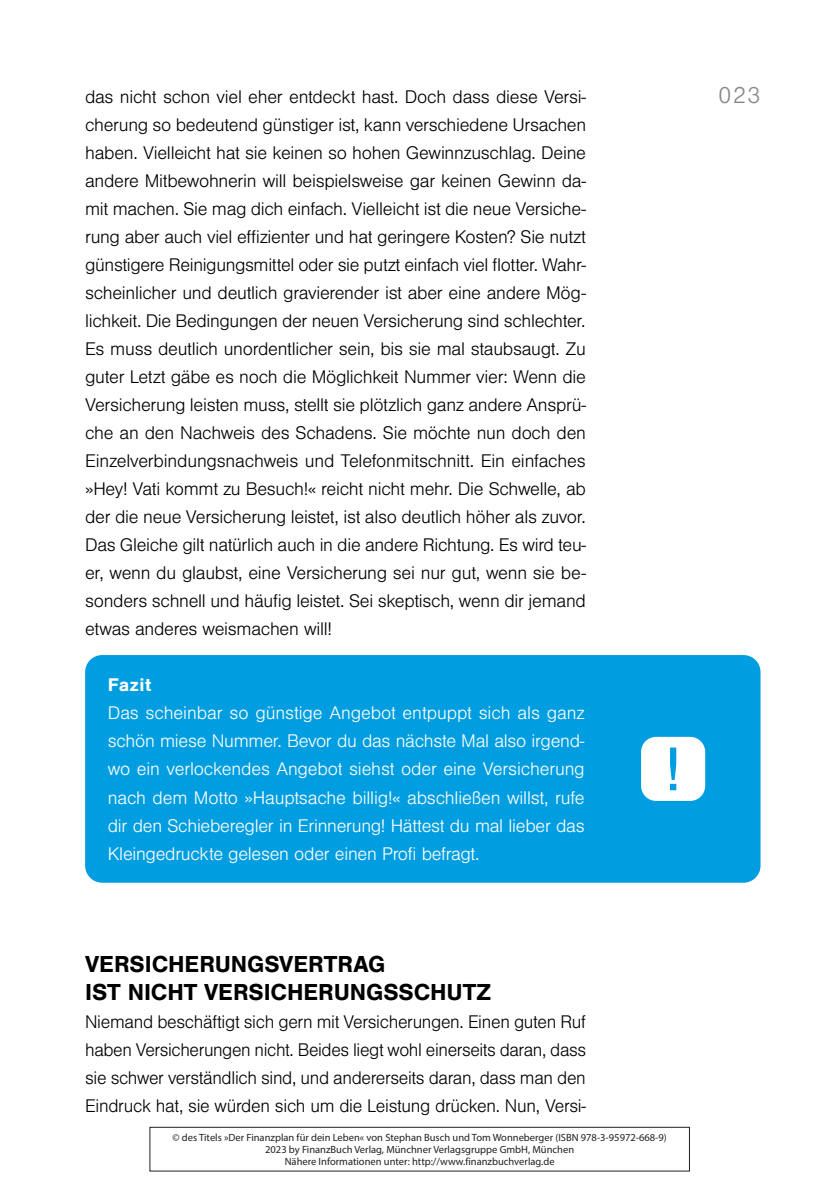
<style>
.page{position:relative;width:840px;height:1191px;background:#fff}
.page>*{position:absolute;margin:0;border:0;box-sizing:border-box;transform-origin:0 0}
.t1{font:64px "Nimbus San";color:#009ee0}
.t2{font:700 24px/28px "Nimbus San";color:#000}
.t3{font:300 24px "Nimbus San";color:#87888a}
.t4{font:300 19px/28px "Nimbus San";letter-spacing:-.015em;color:#000;text-align:justify}
.t5{font:300 19px/28px "Nimbus San";letter-spacing:-.015em;color:#fff;text-align:justify}
.t6{font:700 19px "Nimbus San";letter-spacing:.03em;color:#fff}
.t7{font:10.4px/12.2px "Myriad Pro";color:#231f20;text-align:center}
</style>
<div class="page">
<div style="left:85px;top:655px;width:675px;height:227px;background:#009ee0;border-radius:17px"></div>
<div style="left:639px;top:736px;width:66px;height:66px;background:#fff;border-radius:16px"></div>
<div style="left:638px;top:735px;width:68px;height:68px;border:2px solid #009ee0;border-radius:16px"></div>
<div style="left:149px;top:1126px;width:540px;height:45px;border:1px solid #231f20"></div>
<p class="t4" style="left:85px;top:83px;width:502px">das nicht schon viel eher entdeckt hast. Doch dass diese Versi-</p>
<p class="t3" style="left:717px;top:83px;width:44px">023</p>
<p class="t4" style="left:85px;top:111px;width:502px">cherung so bedeutend günstiger ist, kann verschiedene Ursachen haben. Vielleicht hat sie keinen so hohen Gewinnzuschlag. Deine andere Mitbewohnerin will beispielsweise gar keinen Gewinn da&shy;mit machen. Sie mag dich einfach. Vielleicht ist die neue Versiche&shy;rung aber auch viel effizienter und hat geringere Kosten? Sie nutzt günstigere Reinigungsmittel oder sie putzt einfach viel flotter. Wahr&shy;scheinlicher und deutlich gravierender ist aber eine andere Mög&shy;lichkeit. Die Bedingungen der neuen Versicherung sind schlechter.<br>Es muss deutlich unordentlicher sein, bis sie mal staubsaugt. Zu guter Letzt gäbe es noch die Möglichkeit Nummer vier: Wenn die Versicherung leisten muss, stellt sie plötzlich ganz andere Ansprü&shy;che an den Nachweis des Schadens. Sie möchte nun doch den Einzelverbindungsnachweis und Telefonmitschnitt. Ein einfaches »Hey! Vati kommt zu Besuch!« reicht nicht mehr. Die Schwelle, ab der die neue Versicherung leistet, ist also deutlich höher als zuvor.<br>Das Gleiche gilt natürlich auch in die andere Richtung. Es wird teu&shy;er, wenn du glaubst, eine Versicherung sei nur gut, wenn sie be&shy;sonders schnell und häufig leistet. Sei skeptisch, wenn dir jemand etwas anderes weismachen will!</p>
<p class="t6" style="left:108px;top:674px;width:45px">Fazit</p>
<p class="t5" style="left:108px;top:699px;width:478px">Das scheinbar so günstige Angebot entpuppt sich als ganz schön miese Nummer. Bevor du das nächste Mal also irgend&shy;wo ein verlockendes Angebot siehst oder eine Versicherung nach dem Motto »Hauptsache billig!« abschließen willst, rufe dir den Schieberegler in Erinnerung! Hättest du mal lieber das Kleingedruckte gelesen oder einen Profi befragt.</p>
<p class="t2" style="left:85px;top:949px;width:407px">VERSICHERUNGSVERTRAG<br>IST NICHT VERSICHERUNGSSCHUTZ</p>
<p class="t4" style="left:85px;top:1007px;width:502px">Niemand beschäftigt sich gern mit Versicherungen. Einen guten Ruf haben Versicherungen nicht. Beides liegt wohl einerseits daran, dass sie schwer verständlich sind, und andererseits daran, dass man den Eindruck hat, sie würden sich um die Leistung drücken. Nun, Versi-</p>
<h1 class="t1" style="left:664px;top:734px;width:17px">!</h1>
<p class="t7" style="left:172px;top:1131px;width:495px">© des Titels »Der Finanzplan für dein Leben« von Stephan Busch und Tom Wonneberger (ISBN 978-3-95972-668-9)<br>2023 by FinanzBuch Verlag, Münchner Verlagsgruppe GmbH, München<br>Nähere Informationen unter: http://www.finanzbuchverlag.de</p>
</div>
